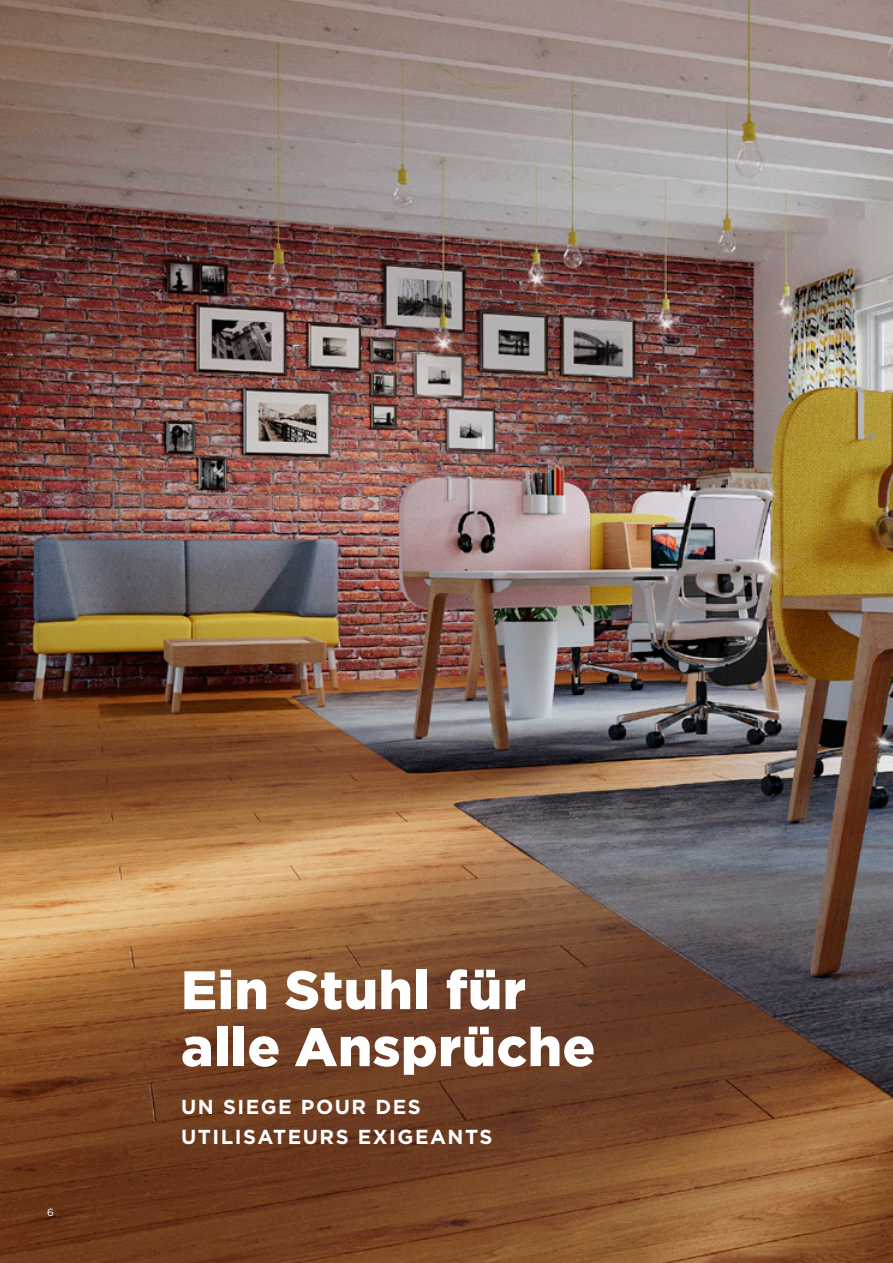
<style>
.page{position:relative;width:893px;height:1263px;background:#fff}
.page>*{position:absolute;margin:0;border:0;box-sizing:border-box;transform-origin:0 0}
.QUOTE_EN{font:900 54px/57px "Gotham";letter-spacing:.01em;color:#fff}
.QUOTE_PL{font:700 20.25px/30px "Gotham";letter-spacing:.075em;color:#fff}
.t1{font:10.5px "Gotham";color:#fff}
</style>
<div class="page">
<img style="left:0;top:0;width:893px;height:1263px">
<p class="t1" style="left:47px;top:1205px;width:8px">6</p>
<p class="QUOTE_EN" style="left:181px;top:961px;width:416px">Ein Stuhl für alle Ansprüche</p>
<p class="QUOTE_PL" style="left:181px;top:1092px;width:313px">UN SIEGE POUR DES<br>UTILISATEURS EXIGEANTS</p>
</div>
